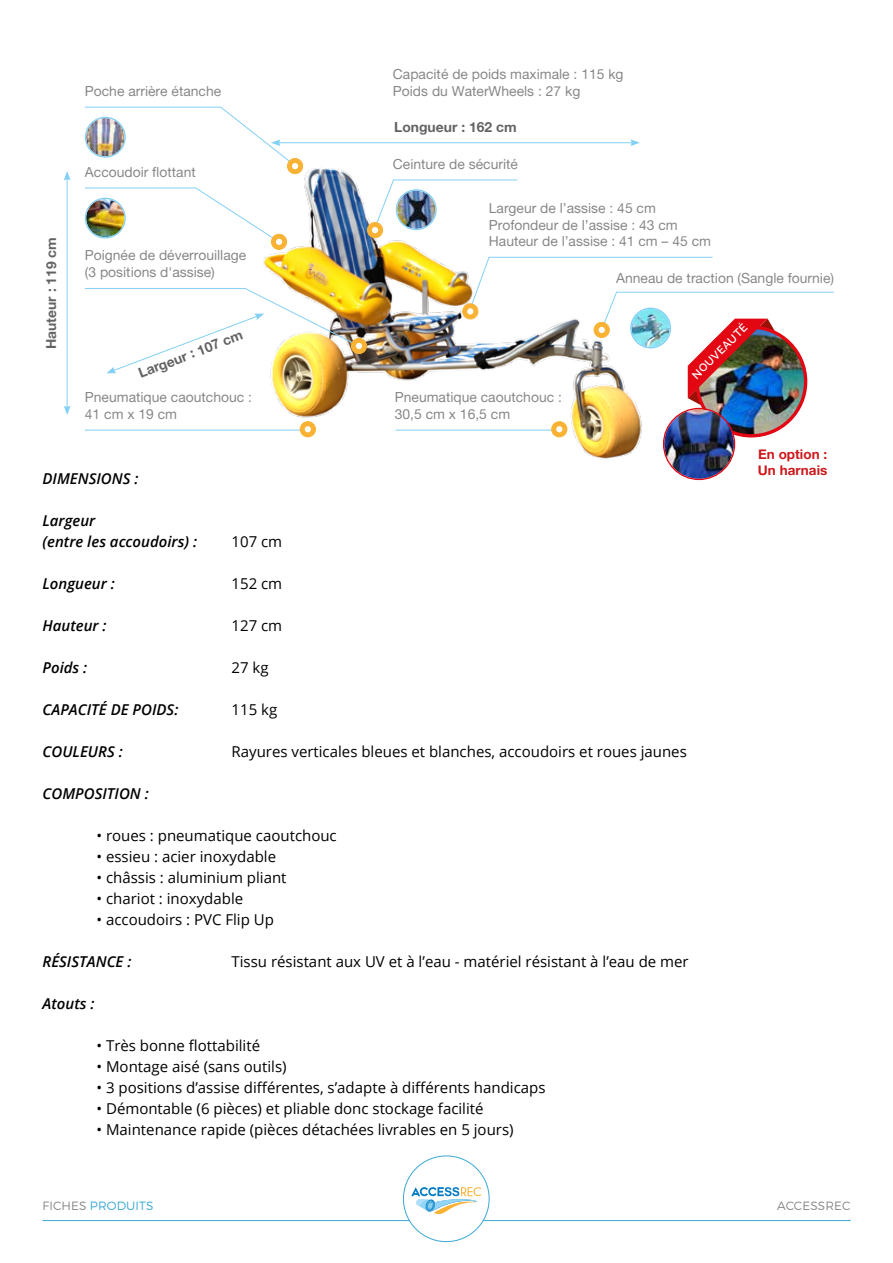
<style>
.page{position:relative;width:893px;height:1263px;background:#fff}
.page>*{position:absolute;margin:0;border:0;box-sizing:border-box;transform-origin:0 0}
.t1{font:15px "Open Sans";color:#000}
.t2{font:italic 600 15px/21px "Open Sans";color:#000}
.t3{font:13.95px/16.6px "Alte Haas Grotesk";color:#878787}
.t4{font:13.95px "Alte Haas Grotesk Bold";color:#646363}
.t5{font:13.5px/16.2px "Alte Haas Grotesk Bold";color:#cd171a}
.t6{font:300 12px "Montserrat";letter-spacing:.01em;color:#3ba9d5}
.t7{font:300 12px "Montserrat";letter-spacing:.01em;color:#878787}
.t8{font:600 11.1px "Raleway";color:#fff}
.s1{color:#878787}
</style>
<div class="page">
<hr style="left:43px;top:1220px;width:808px;height:1px;background:#3ba9d5">
<div style="left:403px;top:1156px;width:86px;height:85px;background:#fff;border-radius:50%"></div>
<svg style="left:411px;top:1187px;width:70px;height:27px"></svg>
<img style="left:260px;top:158px;width:384px;height:302px">
<div style="left:287px;top:159px;width:16px;height:15px;background:#f9b234;border-radius:50%"></div>
<div style="left:287px;top:158px;width:16px;height:16px;border:1px solid #f9b234;border-radius:50%"></div>
<div style="left:463px;top:304px;width:15px;height:15px;background:#f9b234;border-radius:50%"></div>
<div style="left:462px;top:303px;width:16px;height:16px;border:1px solid #f9b234;border-radius:50%"></div>
<div style="left:367px;top:223px;width:16px;height:15px;background:#f9b234;border-radius:50%"></div>
<div style="left:367px;top:222px;width:16px;height:16px;border:1px solid #f9b234;border-radius:50%"></div>
<svg style="left:372px;top:179px;width:146px;height:54px"></svg>
<div style="left:351px;top:338px;width:16px;height:16px;background:#f9b234;border-radius:50%"></div>
<div style="left:351px;top:338px;width:16px;height:16px;border:1px solid #f9b234;border-radius:50%"></div>
<svg style="left:84px;top:288px;width:278px;height:85px"></svg>
<hr style="left:395px;top:430px;width:163px;height:1px;background:#83d0f5">
<hr style="left:85px;top:430px;width:226px;height:1px;background:#83d0f5">
<img style="left:397px;top:191px;width:38px;height:38px;border-radius:19px">
<div style="left:396px;top:189px;width:41px;height:41px;border:1px solid #83d0f5;border-radius:50%"></div>
<hr style="left:67px;top:178px;width:1px;height:230px;background:#83d0f5">
<svg style="left:64px;top:171px;width:7px;height:9px"></svg>
<svg style="left:64px;top:406px;width:7px;height:9px"></svg>
<hr style="left:278px;top:142px;width:355px;height:1px;background:#83d0f5">
<svg style="left:630px;top:139px;width:10px;height:7px"></svg>
<svg style="left:84px;top:106px;width:214px;height:63px"></svg>
<div style="left:271px;top:234px;width:16px;height:15px;background:#f9b234;border-radius:50%"></div>
<div style="left:271px;top:234px;width:16px;height:16px;border:1px solid #f9b234;border-radius:50%"></div>
<img style="left:84px;top:187px;width:198px;height:58px">
<div style="left:300px;top:422px;width:15px;height:15px;background:#f9b234;border-radius:50%"></div>
<div style="left:300px;top:421px;width:16px;height:16px;border:1px solid #f9b234;border-radius:50%"></div>
<svg style="left:305px;top:426px;width:6px;height:6px"></svg>
<div style="left:552px;top:422px;width:15px;height:15px;background:#f9b234;border-radius:50%"></div>
<div style="left:551px;top:421px;width:16px;height:16px;border:1px solid #f9b234;border-radius:50%"></div>
<svg style="left:556px;top:426px;width:6px;height:6px"></svg>
<img style="left:697px;top:327px;width:109px;height:109px;border-radius:54px">
<img style="left:467px;top:257px;width:367px;height:149px">
<img style="left:664px;top:409px;width:70px;height:70px;border-radius:35px">
<div style="left:663px;top:408px;width:72px;height:72px;border:1px solid #e30613;border-radius:50%"></div>
<p class="t3" style="left:85px;top:82px;width:138px">Poche arrière étanche</p>
<p class="t4" style="left:42px;top:349px;width:114px;rotate:-90deg">Hauteur : 119 cm</p>
<p class="t3" style="left:85px;top:164px;width:112px">Accoudoir flottant</p>
<p class="t3" style="left:85px;top:247px;width:163px">Poignée de déverrouillage (3 positions d'assise)</p>
<p class="t4" style="left:136px;top:366px;width:112px;rotate:-21deg">Largeur : 107 cm</p>
<p class="t3" style="left:85px;top:389px;width:169px">Pneumatique caoutchouc :<br>41 cm x 19 cm</p>
<p class="t2" style="left:43px;top:467px;width:97px">DIMENSIONS :</p>
<p class="t2" style="left:43px;top:509px;width:156px">Largeur<br>(entre les accoudoirs) :</p>
<p class="t1" style="left:232px;top:531px;width:52px">107 cm</p>
<p class="t3" style="left:393px;top:66px;width:232px">Capacité de poids maximale : 115 kg<br>Poids du WaterWheels : 27 kg</p>
<p class="t4" style="left:394px;top:118px;width:124px">Longueur : 162 cm</p>
<p class="t3" style="left:393px;top:156px;width:127px">Ceinture de sécurité</p>
<p class="t3" style="left:489px;top:199px;width:224px">Largeur de l’assise : 45 cm<br>Profondeur de l’assise : 43 cm<br>Hauteur de l’assise : 41 cm – 45 cm</p>
<p class="t3" style="left:616px;top:269px;width:219px">Anneau de traction (Sangle fournie)</p>
<p class="t3" style="left:395px;top:389px;width:169px">Pneumatique caoutchouc :<br>30,5 cm x 16,5 cm</p>
<p class="t8" style="left:689px;top:373px;width:74px;rotate:-45deg">NOUVEAUTÉ</p>
<p class="t5" style="left:758px;top:446px;width:71px">En option :<br>Un harnais</p>
<p class="t2" style="left:43px;top:572px;width:74px">Longueur :</p>
<p class="t1" style="left:232px;top:573px;width:52px">152 cm</p>
<p class="t2" style="left:43px;top:614px;width:66px">Hauteur :</p>
<p class="t1" style="left:232px;top:615px;width:52px">127 cm</p>
<p class="t2" style="left:43px;top:656px;width:46px">Poids :</p>
<p class="t1" style="left:232px;top:657px;width:39px">27 kg</p>
<p class="t2" style="left:43px;top:698px;width:137px">CAPACITÉ DE POIDS:</p>
<p class="t1" style="left:232px;top:699px;width:47px">115 kg</p>
<p class="t2" style="left:43px;top:740px;width:82px">COULEURS :</p>
<p class="t1" style="left:232px;top:741px;width:457px">Rayures verticales bleues et blanches, accoudoirs et roues jaunes</p>
<p class="t2" style="left:43px;top:782px;width:108px">COMPOSITION :</p>
<p class="t1" style="left:97px;top:825px;width:242px">• roues : pneumatique caoutchouc</p>
<p class="t1" style="left:97px;top:846px;width:181px">• essieu : acier inoxydable</p>
<p class="t1" style="left:97px;top:867px;width:192px">• châssis : aluminium pliant</p>
<p class="t1" style="left:97px;top:888px;width:148px">• chariot : inoxydable</p>
<p class="t1" style="left:97px;top:909px;width:179px">• accoudoirs : PVC Flip Up</p>
<p class="t2" style="left:43px;top:950px;width:90px">RÉSISTANCE :</p>
<p class="t1" style="left:232px;top:951px;width:459px">Tissu résistant aux UV et à l’eau - matériel résistant à l’eau de mer</p>
<p class="t2" style="left:43px;top:992px;width:54px">Atouts :</p>
<p class="t1" style="left:97px;top:1035px;width:165px">• Très bonne flottabilité</p>
<p class="t1" style="left:97px;top:1056px;width:192px">• Montage aisé (sans outils)</p>
<p class="t1" style="left:97px;top:1077px;width:450px">• 3 positions d’assise différentes, s’adapte à différents handicaps</p>
<p class="t1" style="left:97px;top:1098px;width:389px">• Démontable (6 pièces) et pliable donc stockage facilité</p>
<p class="t1" style="left:97px;top:1119px;width:419px">• Maintenance rapide (pièces détachées livrables en 5 jours)</p>
<p class="t6" style="left:43px;top:1198px;width:112px"><span class="s1">FICHES</span> PRODUITS</p>
<p class="t7" style="left:777px;top:1199px;width:75px">ACCESSREC</p>
</div>
